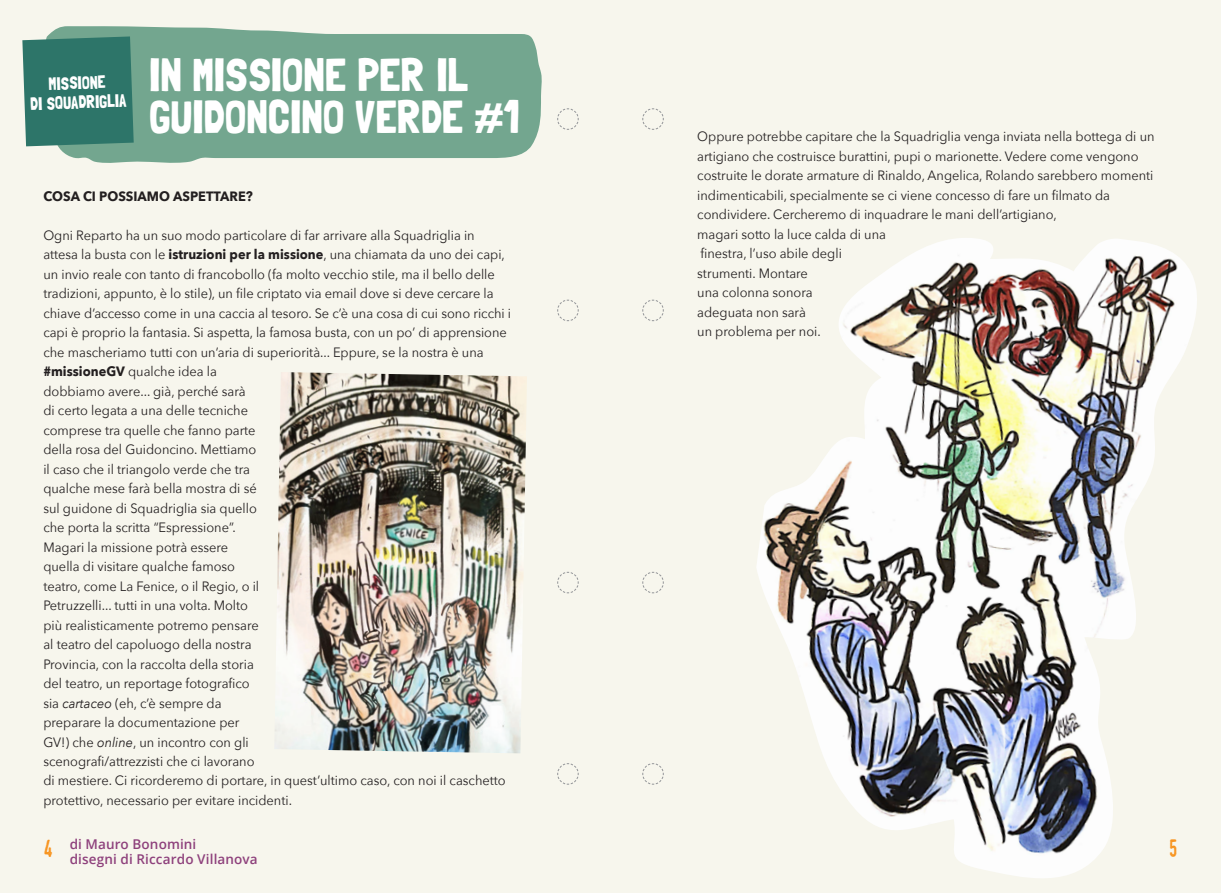
<style>
.page{position:relative;width:1221px;height:893px;background:#fff}
.page>*{position:absolute;margin:0;border:0;box-sizing:border-box;transform-origin:0 0}
.t1{font:46.5px/42px "Londrina Solid";letter-spacing:-.005em;color:#fff;scale:.96 1}
.t2{font:24px "Swistblnk Monthoers";color:#f7931d}
.t3{font:18px "Londrina Solid";color:#fff;scale:.91 1}
.t4{font:13.5px/19.5px "Avenir Next";color:#231f20;scale:.95 1}
.t5{font:600 13.5px/15px "Open Sans";letter-spacing:.01em;color:#8e417c}
.t6{font:700 13.5px "Avenir Next";color:#231f20;scale:.95 1}
.s1{font-weight:700}
.s2{font-style:italic}
</style>
<div class="page">
<div style="left:610px;top:0;width:610px;height:893px;background:#f7f6ed"></div>
<div style="left:0;top:0;width:610px;height:893px;background:#f7f6ed"></div>
<svg style="left:642px;top:108px;width:22px;height:22px"></svg>
<svg style="left:642px;top:299px;width:22px;height:22px"></svg>
<svg style="left:642px;top:572px;width:22px;height:22px"></svg>
<svg style="left:642px;top:763px;width:22px;height:22px"></svg>
<svg style="left:557px;top:108px;width:22px;height:22px"></svg>
<svg style="left:557px;top:299px;width:22px;height:22px"></svg>
<svg style="left:557px;top:572px;width:22px;height:22px"></svg>
<svg style="left:557px;top:763px;width:22px;height:22px"></svg>
<svg style="left:47px;top:26px;width:495px;height:137px;background:#7ead97"></svg>
<svg style="left:22px;top:36px;width:112px;height:110px;background:#357a6e"></svg>
<img style="left:756px;top:238px;width:441px;height:640px">
<img style="left:275px;top:372px;width:252px;height:381px">
<h3 class="t3" style="left:48px;top:73px;width:64px;rotate:-2deg">MISSIONE</h3>
<h3 class="t3" style="left:30px;top:93px;width:107px;rotate:-2deg">DI SQUADRIGLIA</h3>
<h1 class="t1" style="left:149px;top:53px;width:387px">IN MISSIONE PER IL<br>GUIDONCINO VERDE #1</h1>
<p class="t6" style="left:43px;top:184px;width:222px">COSA CI POSSIAMO ASPETTARE?</p>
<p class="t4" style="left:43px;top:225px;width:494px">Ogni Reparto ha un suo modo particolare di far arrivare alla Squadriglia in attesa la busta con le <span class="s1">istruzioni per la missione</span>, una chiamata da uno dei capi, un invio reale con tanto di francobollo (fa molto vecchio stile, ma il bello delle tradizioni, appunto, è lo stile), un file criptato via email dove si deve cercare la chiave d’accesso come in una caccia al tesoro. Se c’è una cosa di cui sono ricchi i capi è proprio la fantasia. Si aspetta, la famosa busta, con un po’ di apprensione che mascheriamo tutti con un’aria di superiorità... Eppure, se la nostra è una <span class="s1">#missioneGV</span> qualche idea la<br>dobbiamo avere... già, perché sarà<br>di certo legata a una delle tecniche<br>comprese tra quelle che fanno parte<br>della rosa del Guidoncino. Mettiamo<br>il caso che il triangolo verde che tra<br>qualche mese farà bella mostra di sé<br>sul guidone di Squadriglia sia quello<br>che porta la scritta “Espressione”.<br>Magari la missione potrà essere<br>quella di visitare qualche famoso<br>teatro, come La Fenice, o il Regio, o il<br>Petruzzelli... tutti in una volta. Molto<br>più realisticamente potremo pensare<br>al teatro del capoluogo della nostra<br>Provincia, con la raccolta della storia<br>del teatro, un reportage fotografico<br>sia <span class="s2">cartaceo</span> (eh, c’è sempre da<br>preparare la documentazione per<br>GV!) che <span class="s2">online</span>, un incontro con gli<br>scenografi/attrezzisti che ci lavorano<br>di mestiere. Ci ricorderemo di portare, in quest’ultimo caso, con noi il caschetto protettivo, necessario per evitare incidenti.</p>
<h2 class="t2" style="left:43px;top:834px;width:11px">4</h2>
<p class="t5" style="left:70px;top:837px;width:189px">di Mauro Bonomini<br>disegni di Riccardo Villanova</p>
<p class="t4" style="left:697px;top:126px;width:483px">Oppure potrebbe capitare che la Squadriglia venga inviata nella bottega di un artigiano che costruisce burattini, pupi o marionette. Vedere come vengono costruite le dorate armature di Rinaldo, Angelica, Rolando sarebbero momenti indimenticabili, specialmente se ci viene concesso di fare un filmato da condividere. Cercheremo di inquadrare le mani dell’artigiano,<br>magari sotto la luce calda di una<br>finestra, l’uso abile degli<br>strumenti. Montare<br>una colonna sonora<br>adeguata non sarà<br>un problema per noi.</p>
<h2 class="t2" style="left:1169px;top:834px;width:10px">5</h2>
</div>
